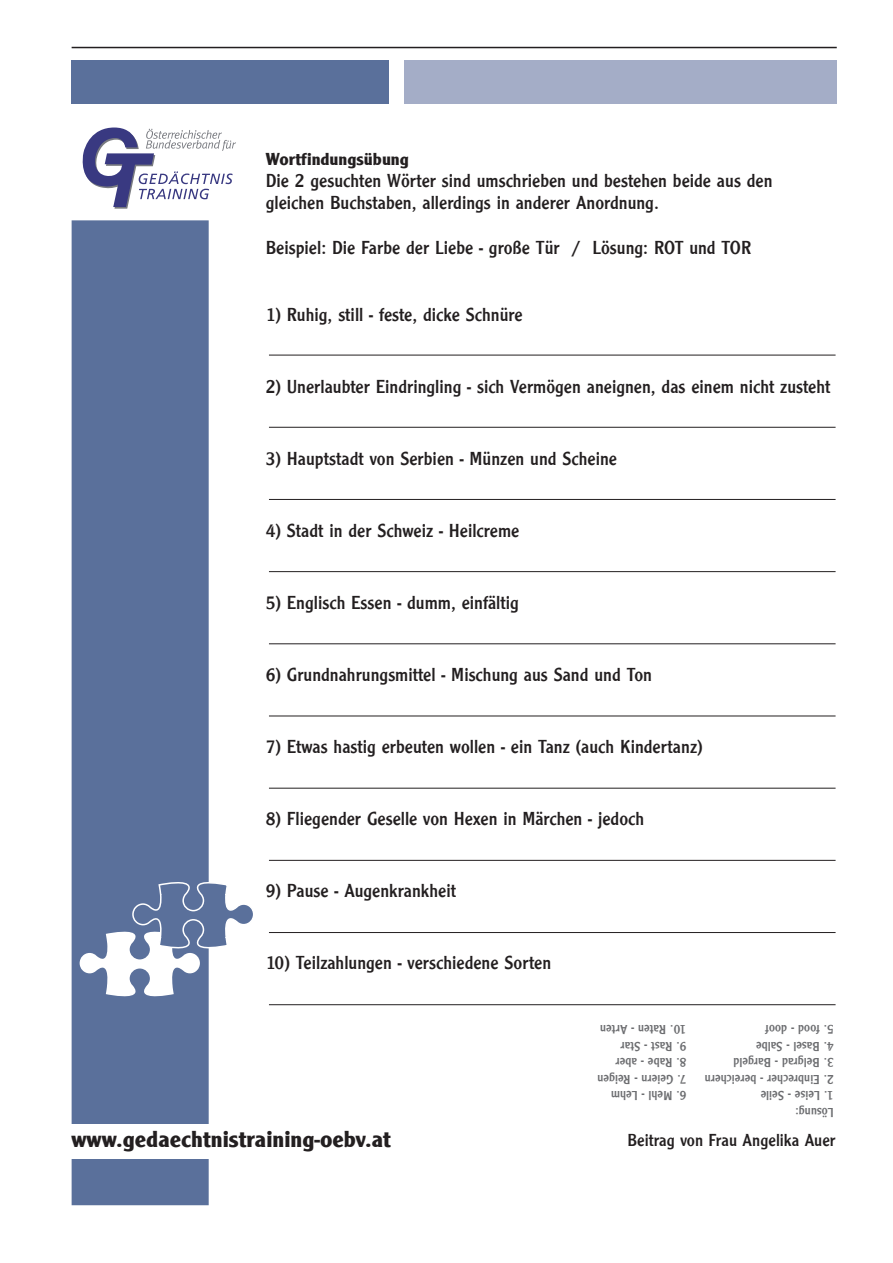
<style>
.page{position:relative;width:893px;height:1263px;background:#fff}
.page>*{position:absolute;margin:0;border:0;box-sizing:border-box;transform-origin:0 0}
.t1{font:700 24px "Clearface Got T";color:#231f20}
.t2{font:19.5px/22px "Clearface Got T";color:#231f20}
.t3{font:18px "Clearface Got T";color:#231f20}
.t4{font:700 18px "Clearface Got T";color:#231f20}
.t5{font:13.5px "Clearface Got T";color:#6c6d70}
</style>
<div class="page">
<div style="left:72px;top:220px;width:137px;height:985px;background:#5a709b"></div>
<svg style="left:131px;top:849px;width:122px;height:101px"></svg>
<div style="left:72px;top:1124px;width:209px;height:35px;background:#fff"></div>
<svg style="left:82px;top:128px;width:154px;height:81px"></svg>
<div style="left:72px;top:60px;width:317px;height:43px;background:#5a709b"></div>
<div style="left:404px;top:60px;width:433px;height:43px;background:#a4adc7"></div>
<hr style="left:72px;top:47px;width:765px;height:1px;background:#231f20">
<hr style="left:269px;top:355px;width:567px;height:1px;background:#231f20">
<hr style="left:269px;top:643px;width:567px;height:1px;background:#231f20">
<hr style="left:269px;top:427px;width:567px;height:1px;background:#231f20">
<hr style="left:269px;top:716px;width:567px;height:1px;background:#231f20">
<hr style="left:269px;top:499px;width:567px;height:1px;background:#231f20">
<hr style="left:269px;top:788px;width:567px;height:1px;background:#231f20">
<hr style="left:269px;top:932px;width:567px;height:1px;background:#231f20">
<hr style="left:269px;top:571px;width:567px;height:1px;background:#231f20">
<hr style="left:269px;top:860px;width:567px;height:1px;background:#231f20">
<hr style="left:269px;top:1004px;width:567px;height:1px;background:#231f20">
<p class="t4" style="left:266px;top:149px;width:145px">Wortfindungsübung</p>
<p class="t2" style="left:266px;top:170px;width:508px">Die 2 gesuchten Wörter sind umschrieben und bestehen beide aus den gleichen Buchstaben, allerdings in anderer Anordnung.</p>
<p class="t2" style="left:266px;top:236px;width:487px">Beispiel: Die Farbe der Liebe - große Tür / Lösung: ROT und TOR</p>
<p class="t2" style="left:266px;top:303px;width:258px">1) Ruhig, still - feste, dicke Schnüre</p>
<p class="t2" style="left:266px;top:375px;width:566px">2) Unerlaubter Eindringling - sich Vermögen aneignen, das einem nicht zusteht</p>
<p class="t2" style="left:266px;top:447px;width:353px">3) Hauptstadt von Serbien - Münzen und Scheine</p>
<p class="t2" style="left:266px;top:519px;width:255px">4) Stadt in der Schweiz - Heilcreme</p>
<p class="t2" style="left:266px;top:591px;width:255px">5) Englisch Essen - dumm, einfältig</p>
<p class="t2" style="left:266px;top:663px;width:388px">6) Grundnahrungsmittel - Mischung aus Sand und Ton</p>
<p class="t2" style="left:266px;top:735px;width:438px">7) Etwas hastig erbeuten wollen - ein Tanz (auch Kindertanz)</p>
<p class="t2" style="left:266px;top:807px;width:380px">8) Fliegender Geselle von Hexen in Märchen - jedoch</p>
<p class="t2" style="left:266px;top:879px;width:192px">9) Pause - Augenkrankheit</p>
<p class="t2" style="left:266px;top:951px;width:287px">10) Teilzahlungen - verschiedene Sorten</p>
<p class="t1" style="left:72px;top:1126px;width:321px">www.gedaechtnistraining-oebv.at</p>
<p class="t5" style="left:686px;top:1037px;width:88px;rotate:-180deg">10. Raten - Arten</p>
<p class="t5" style="left:834px;top:1037px;width:70px;rotate:-180deg">5. food - doof</p>
<p class="t5" style="left:686px;top:1054px;width:68px;rotate:-180deg">9. Rast - Star</p>
<p class="t5" style="left:834px;top:1054px;width:79px;rotate:-180deg">4. Basel - Salbe</p>
<p class="t5" style="left:686px;top:1070px;width:73px;rotate:-180deg">8. Rabe - aber</p>
<p class="t5" style="left:834px;top:1070px;width:102px;rotate:-180deg">3. Belgrad - Bargeld</p>
<p class="t5" style="left:686px;top:1087px;width:91px;rotate:-180deg">7. Geiern - Reigen</p>
<p class="t5" style="left:834px;top:1087px;width:131px;rotate:-180deg">2. Einbrecher - bereichern</p>
<p class="t5" style="left:686px;top:1103px;width:77px;rotate:-180deg">6. Mehl - Lehm</p>
<p class="t5" style="left:834px;top:1103px;width:75px;rotate:-180deg">1. Leise - Seile</p>
<p class="t5" style="left:834px;top:1120px;width:40px;rotate:-180deg">Lösung:</p>
<p class="t3" style="left:628px;top:1129px;width:210px">Beitrag von Frau Angelika Auer</p>
</div>
